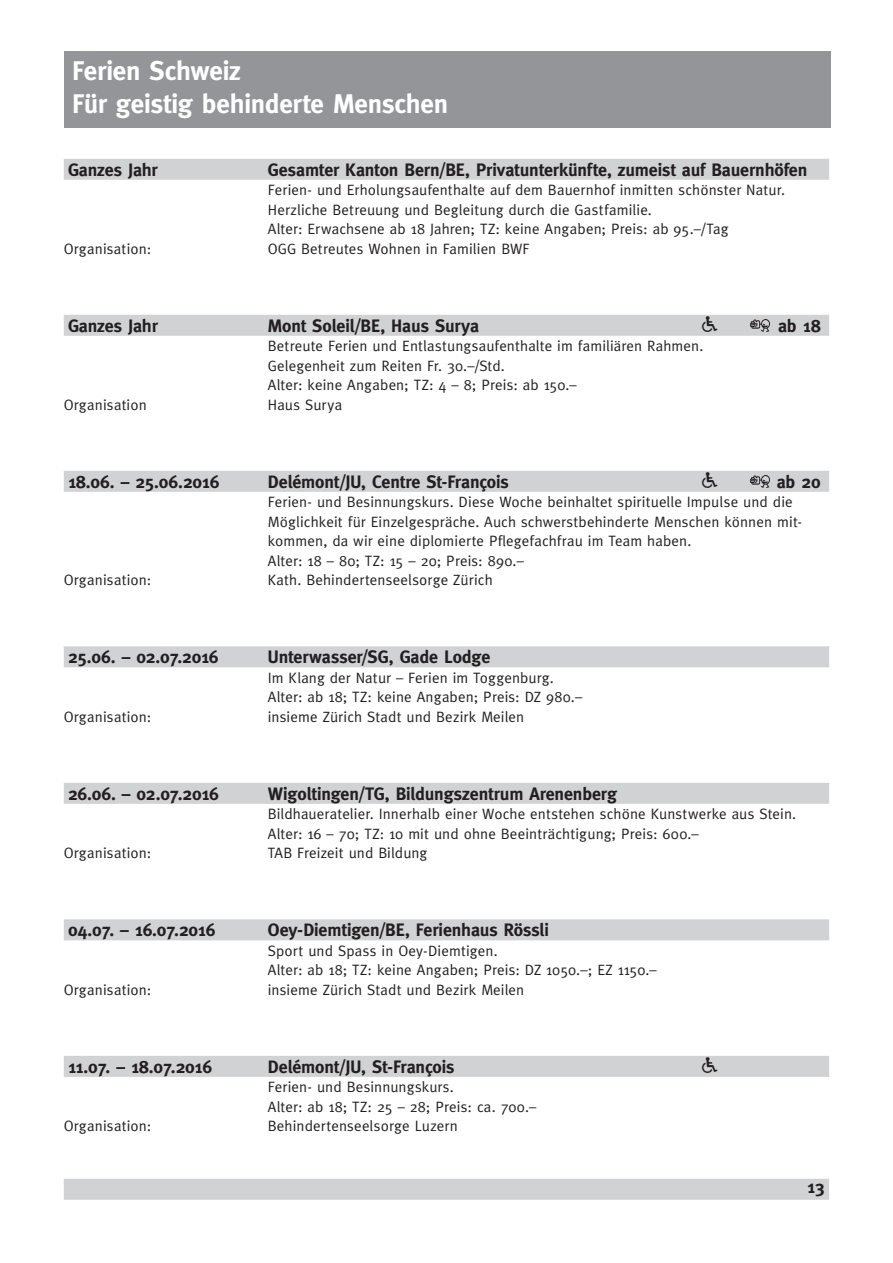
<style>
.page{position:relative;width:893px;height:1263px;background:#fff}
.page>*{position:absolute;margin:0;border:0;box-sizing:border-box;transform-origin:0 0}
.t1{font:700 27px/32.4px "Meta Plus";letter-spacing:-.01em;color:#fff}
.t2{font:700 18px "Meta Plus";letter-spacing:-.005em;color:#231f20}
.t3{font:18px "Communications P01";color:#231f20}
.t4{font:15px/19.5px "Meta Plus";letter-spacing:.01em;color:#231f20}
</style>
<div class="page">
<div style="left:64px;top:1179px;width:765px;height:21px;background:#d1d2d4"></div>
<div style="left:64px;top:51px;width:766px;height:77px;background:#939598"></div>
<div style="left:64px;top:159px;width:765px;height:21px;background:#d1d2d4"></div>
<div style="left:64px;top:315px;width:765px;height:21px;background:#d1d2d4"></div>
<div style="left:64px;top:471px;width:765px;height:21px;background:#d1d2d4"></div>
<div style="left:64px;top:646px;width:765px;height:21px;background:#d1d2d4"></div>
<div style="left:64px;top:783px;width:765px;height:21px;background:#d1d2d4"></div>
<div style="left:64px;top:919px;width:765px;height:21px;background:#d1d2d4"></div>
<div style="left:64px;top:1056px;width:765px;height:21px;background:#d1d2d4"></div>
<img style="left:750px;top:320px;width:20px;height:12px">
<img style="left:750px;top:476px;width:20px;height:12px">
<h1 class="t1" style="left:72px;top:57px;width:377px">Ferien Schweiz<br>Für geistig behinderte Menschen</h1>
<p class="t2" style="left:68px;top:162px;width:91px">Ganzes Jahr</p>
<p class="t2" style="left:268px;top:162px;width:541px">Gesamter Kanton Bern/BE, Privatunterkünfte, zumeist auf Bauernhöfen</p>
<p class="t4" style="left:268px;top:181px;width:519px">Ferien- und Erholungsaufenthalte auf dem Bauernhof inmitten schönster Natur.<br>Herzliche Betreuung und Begleitung durch die Gastfamilie.<br>Alter: Erwachsene ab 18 Jahren; TZ: keine Angaben; Preis: ab 95.–/Tag</p>
<p class="t4" style="left:64px;top:239px;width:89px">Organisation:</p>
<p class="t4" style="left:268px;top:239px;width:263px">OGG Betreutes Wohnen in Familien BWF</p>
<p class="t2" style="left:68px;top:318px;width:91px">Ganzes Jahr</p>
<p class="t2" style="left:268px;top:318px;width:213px">Mont Soleil/BE, Haus Surya</p>
<p class="t3" style="left:702px;top:315px;width:17px">P</p>
<p class="t2" style="left:778px;top:318px;width:44px">ab 18</p>
<p class="t4" style="left:268px;top:337px;width:437px">Betreute Ferien und Entlastungsaufenthalte im familiären Rahmen.<br>Gelegenheit zum Reiten Fr. 30.–/Std.<br>Alter: keine Angaben; TZ: 4 – 8; Preis: ab 150.–</p>
<p class="t4" style="left:64px;top:395px;width:85px">Organisation</p>
<p class="t4" style="left:268px;top:395px;width:76px">Haus Surya</p>
<p class="t2" style="left:68px;top:474px;width:153px">18.06. – 25.06.2016</p>
<p class="t2" style="left:268px;top:474px;width:243px">Delémont/JU, Centre St-François</p>
<p class="t3" style="left:702px;top:471px;width:17px">P</p>
<p class="t2" style="left:777px;top:474px;width:45px">ab 20</p>
<p class="t4" style="left:268px;top:493px;width:536px">Ferien- und Besinnungskurs. Diese Woche beinhaltet spirituelle Impulse und die Möglichkeit für Einzelgespräche. Auch schwerstbehinderte Menschen können mit&shy;kommen, da wir eine diplomierte Pflegefachfrau im Team haben.<br>Alter: 18 – 80; TZ: 15 – 20; Preis: 890.–</p>
<p class="t4" style="left:64px;top:571px;width:89px">Organisation:</p>
<p class="t4" style="left:268px;top:571px;width:226px">Kath. Behindertenseelsorge Zürich</p>
<p class="t2" style="left:68px;top:650px;width:152px">25.06. – 02.07.2016</p>
<p class="t2" style="left:268px;top:650px;width:224px">Unterwasser/SG, Gade Lodge</p>
<p class="t4" style="left:268px;top:668px;width:316px">Im Klang der Natur – Ferien im Toggenburg.<br>Alter: ab 18; TZ: keine Angaben; Preis: DZ 980.–</p>
<p class="t4" style="left:64px;top:707px;width:89px">Organisation:</p>
<p class="t4" style="left:268px;top:707px;width:258px">insieme Zürich Stadt und Bezirk Meilen</p>
<p class="t2" style="left:68px;top:786px;width:152px">26.06. – 02.07.2016</p>
<p class="t2" style="left:268px;top:786px;width:351px">Wigoltingen/TG, Bildungszentrum Arenenberg</p>
<p class="t4" style="left:268px;top:805px;width:530px">Bildhaueratelier. Innerhalb einer Woche entstehen schöne Kunstwerke aus Stein.<br>Alter: 16 – 70; TZ: 10 mit und ohne Beeinträchtigung; Preis: 600.–</p>
<p class="t4" style="left:64px;top:844px;width:89px">Organisation:</p>
<p class="t4" style="left:268px;top:844px;width:161px">TAB Freizeit und Bildung</p>
<p class="t2" style="left:68px;top:923px;width:149px">04.07. – 16.07.2016</p>
<p class="t2" style="left:268px;top:923px;width:282px">Oey-Diemtigen/BE, Ferienhaus Rössli</p>
<p class="t4" style="left:268px;top:941px;width:390px">Sport und Spass in Oey-Diemtigen.<br>Alter: ab 18; TZ: keine Angaben; Preis: DZ 1050.–; EZ 1150.–</p>
<p class="t4" style="left:64px;top:980px;width:89px">Organisation:</p>
<p class="t4" style="left:268px;top:980px;width:258px">insieme Zürich Stadt und Bezirk Meilen</p>
<p class="t2" style="left:68px;top:1059px;width:145px">11.07. – 18.07.2016</p>
<p class="t2" style="left:268px;top:1059px;width:188px">Delémont/JU, St-François</p>
<p class="t3" style="left:702px;top:1056px;width:17px">P</p>
<p class="t4" style="left:268px;top:1078px;width:270px">Ferien- und Besinnungskurs.<br>Alter: ab 18; TZ: 25 – 28; Preis: ca. 700.–</p>
<p class="t4" style="left:64px;top:1117px;width:89px">Organisation:</p>
<p class="t4" style="left:268px;top:1117px;width:192px">Behindertenseelsorge Luzern</p>
<p class="t2" style="left:807px;top:1180px;width:19px">13</p>
</div>
